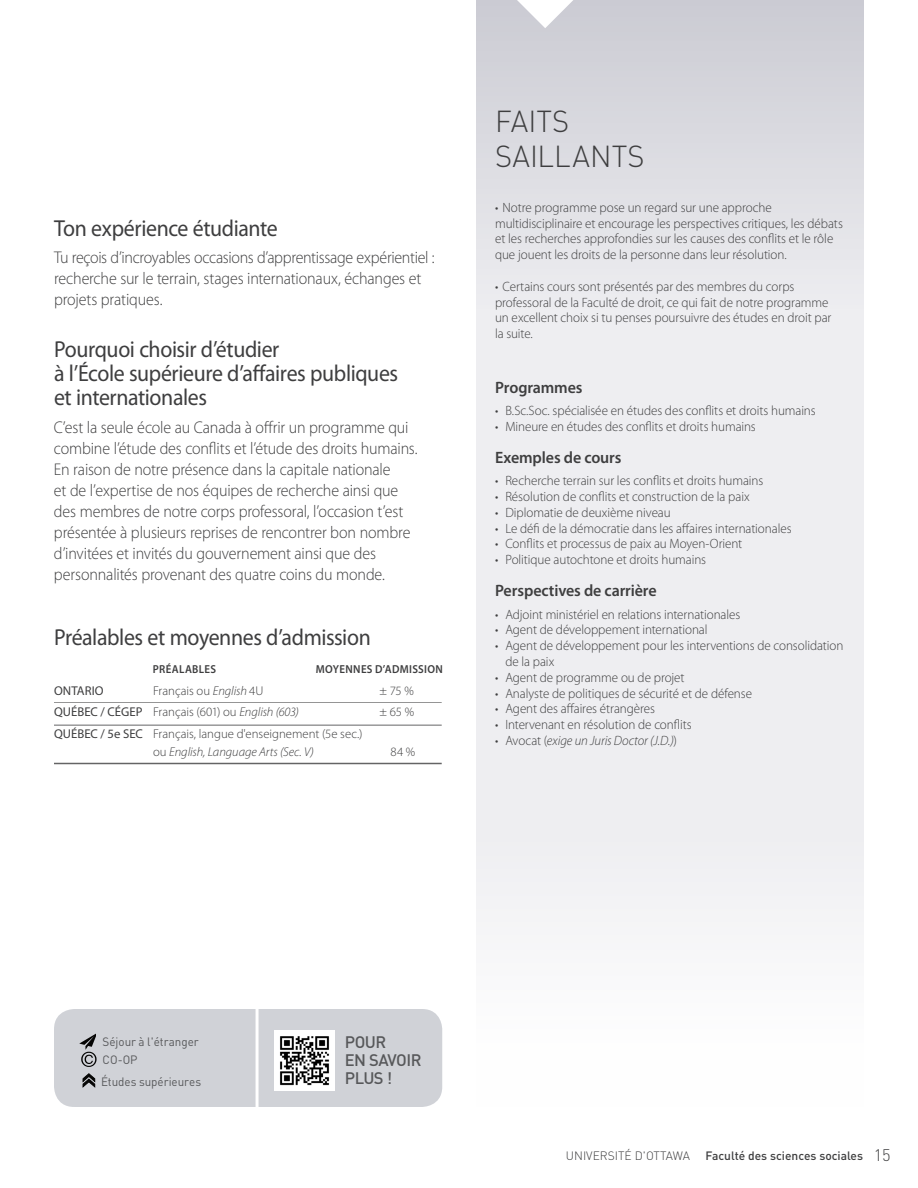
<style>
.page{position:relative;width:918px;height:1188px;background:#fff}
.page>*{position:absolute;margin:0;border:0;box-sizing:border-box;transform-origin:0 0}
.t1{font:300 30px/35.2px "DIN";letter-spacing:.01em;color:#3e3e3f}
.t2{font:23.1px/24px "Myriad Pro";letter-spacing:-.02em;color:#3e3e3f;scale:.94 1}
.t3{font:300 16.95px/21px "Myriad Pro";letter-spacing:-.01em;color:#3e3e3f;scale:.94 1}
.t4{font:600 16.5px "Myriad Pro";letter-spacing:-.01em;color:#3e3e3f}
.t5{font:500 16.5px/18px "DIN";letter-spacing:-.03em;color:#57585a}
.t6{font:300 13.5px/15.8px "Myriad Pro";letter-spacing:-.005em;color:#3e3e3f}
.t7{font:italic 300 13.5px "Myriad Pro";letter-spacing:-.005em;color:#3e3e3f}
.t8{font:300 12.75px/18px "Myriad Pro";color:#3e3e3f}
.t9{font:12.75px "Myriad Pro";color:#3e3e3f}
.t10{font:12px/18px "DIN";letter-spacing:-.005em;color:#57585a}
.t11{font:500 12px "DIN";color:#3e3e3f}
.t12{font:300 12px "DIN";color:#3e3e3f}
.t13{font:600 11.55px "Myriad Pro";letter-spacing:.03em;color:#3e3e3f;scale:.94 1}
.s1{font-style:italic}
.s2{font-style:normal}
.s3{font-weight:300;font-size:16.5px}
</style>
<div class="page">
<div style="left:54px;top:1009px;width:388px;height:98px;background:#d0d2d7;border-radius:20px"></div>
<div style="left:477px;top:0;width:387px;height:1107px;background:#eeeef1"></div>
<div style="left:477px;top:0;width:387px;height:338px;background:linear-gradient(to bottom,#cbcbd3,#f0f0f3)"></div>
<svg style="left:517px;top:0;width:56px;height:28px;background:#e6e6ea"></svg>
<hr style="left:256px;top:1009px;width:3px;height:98px;background:#fff">
<svg style="left:79px;top:1033px;width:18px;height:34px"></svg>
<svg style="left:82px;top:1073px;width:13px;height:15px"></svg>
<hr style="left:54px;top:702px;width:388px;height:1px;background:#3e3e3f">
<hr style="left:54px;top:725px;width:388px;height:1px;background:#3e3e3f">
<hr style="left:54px;top:763px;width:388px;height:1px;background:#3e3e3f">
<img style="left:274px;top:1030px;width:61px;height:61px">
<h3 class="t2" style="left:54px;top:215px;width:240px">Ton expérience étudiante</h3>
<p class="t3" style="left:54px;top:247px;width:406px">Tu reçois d’incroyables occasions d’apprentissage expérientiel : recherche sur le terrain, stages internationaux, échanges et projets pratiques.</p>
<h3 class="t2" style="left:54px;top:337px;width:368px">Pourquoi choisir d’étudier<br>à l’École supérieure d’affaires publiques et internationales</h3>
<p class="t3" style="left:54px;top:417px;width:388px">C’est la seule école au Canada à offrir un programme qui combine l’étude des conflits et l’étude des droits humains.<br>En raison de notre présence dans la capitale nationale<br>et de l’expertise de nos équipes de recherche ainsi que des membres de notre corps professoral, l’occasion t’est présentée à plusieurs reprises de rencontrer bon nombre d’invitées et invités du gouvernement ainsi que des personnalités provenant des quatre coins du monde.</p>
<h3 class="t2" style="left:54px;top:625px;width:339px">Préalables et moyennes d’admission</h3>
<p class="t13" style="left:153px;top:662px;width:69px">PRÉALABLES</p>
<p class="t13" style="left:316px;top:662px;width:137px">MOYENNES D’ADMISSION</p>
<p class="t9" style="left:54px;top:683px;width:51px">ONTARIO</p>
<p class="t8" style="left:153px;top:681px;width:112px">Français ou <span class="s1">English</span> 4U</p>
<p class="t8" style="left:380px;top:681px;width:36px">± 75 %</p>
<p class="t9" style="left:54px;top:704px;width:90px">QUÉBEC / CÉGEP</p>
<p class="t8" style="left:153px;top:703px;width:147px">Français (601) ou <span class="s1">English (603)</span></p>
<p class="t8" style="left:380px;top:703px;width:36px">± 65 %</p>
<p class="t9" style="left:54px;top:726px;width:90px">QUÉBEC / 5e SEC</p>
<p class="t8" style="left:153px;top:724px;width:211px">Français, langue d'enseignement (5e sec.) ou <span class="s1">English, Language Arts (Sec. V)</span></p>
<p class="t8" style="left:391px;top:742px;width:26px">84 %</p>
<h3 class="t1" style="left:495px;top:103px;width:151px">FAITS<br>SAILLANTS</h3>
<p class="t6" style="left:495px;top:199px;width:349px">• Notre programme pose un regard sur une approche multidisciplinaire et encourage les perspectives critiques, les débats et les recherches approfondies sur les causes des conflits et le rôle que jouent les droits de la personne dans leur résolution.</p>
<p class="t6" style="left:495px;top:278px;width:338px">• Certains cours sont présentés par des membres du corps professoral de la Faculté de droit, ce qui fait de notre programme un excellent choix si tu penses poursuivre des études en droit par la suite.</p>
<p class="t4" style="left:495px;top:377px;width:89px">Programmes</p>
<p class="t6" style="left:495px;top:403px;width:322px">• B.Sc.Soc. spécialisée en études des conflits et droits humains</p>
<p class="t6" style="left:495px;top:418px;width:262px">• Mineure en études des conflits et droits humains</p>
<p class="t4" style="left:495px;top:447px;width:128px">Exemples de cours</p>
<p class="t6" style="left:495px;top:473px;width:270px">• Recherche terrain sur les conflits et droits humains</p>
<p class="t6" style="left:495px;top:489px;width:256px">• Résolution de conflits et construction de la paix</p>
<p class="t6" style="left:495px;top:504px;width:177px">• Diplomatie de deuxième niveau</p>
<p class="t6" style="left:495px;top:520px;width:298px">• Le défi de la démocratie dans les affaires internationales</p>
<p class="t6" style="left:495px;top:536px;width:249px">• Conflits et processus de paix au Moyen-Orient</p>
<p class="t6" style="left:495px;top:552px;width:213px">• Politique autochtone et droits humains</p>
<p class="t4" style="left:495px;top:580px;width:163px">Perspectives de carrière</p>
<p class="t6" style="left:495px;top:606px;width:247px">• Adjoint ministériel en relations internationales</p>
<p class="t6" style="left:495px;top:622px;width:214px">• Agent de développement international</p>
<p class="t6" style="left:505px;top:638px;width:340px;text-indent:-10px">• Agent de développement pour les interventions de consolidation de la paix</p>
<p class="t6" style="left:495px;top:669px;width:191px">• Agent de programme ou de projet</p>
<p class="t6" style="left:495px;top:685px;width:258px">• Analyste de politiques de sécurité et de défense</p>
<p class="t6" style="left:495px;top:701px;width:161px">• Agent des affaires étrangères</p>
<p class="t6" style="left:495px;top:717px;width:198px">• Intervenant en résolution de conflits</p>
<p class="t7" style="left:495px;top:733px;width:183px"><span class="s2">• Avocat (</span>exige un Juris Doctor (J.D.)<span class="s2">)</span></p>
<p class="t10" style="left:103px;top:1032px;width:98px">Séjour à l'étranger<br>CO-OP</p>
<p class="t10" style="left:101px;top:1073px;width:102px">Études supérieures</p>
<p class="t5" style="left:345px;top:1033px;width:78px">Pour<br>en savoir<br>Plus !</p>
<p class="t12" style="left:566px;top:1148px;width:126px">UNIVERSITÉ D'OTTAWA</p>
<p class="t11" style="left:705px;top:1148px;width:187px">Faculté des sciences sociales <span class="s3">15</span></p>
</div>
